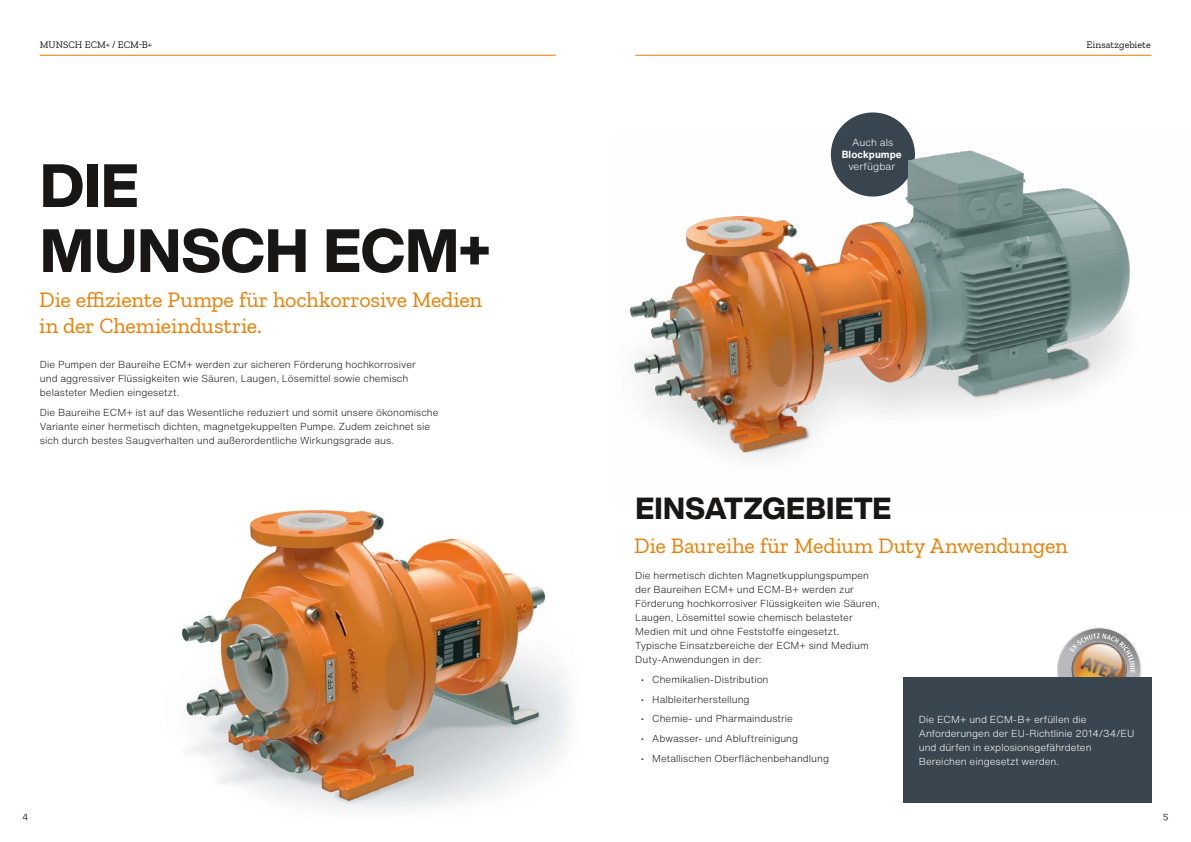
<style>
.page{position:relative;width:1191px;height:842px;background:#fff}
.page>*{position:absolute;margin:0;border:0;box-sizing:border-box;transform-origin:0 0}
.t1{font:800 60px/65px "Helvetica Now Display";color:#181716}
.t2{font:800 30px "Helvetica Now Display";letter-spacing:.01em;color:#181716}
.t3{font:22px/26.4px "Zilla Slab";letter-spacing:-.01em;color:#ef7c00}
.t4{font:300 10.2px "Helvetica Now Text";letter-spacing:.005em;color:#fff}
.t5{font:700 10.2px "Helvetica Now Text";letter-spacing:.005em;color:#fff}
.t6{font:300 10px/14px "Helvetica Now Text";letter-spacing:.005em;color:#181716}
.t7{font:300 10px/14px "Helvetica Now Text";letter-spacing:.005em;color:#fff}
.t8{font:10px "Zilla Slab";letter-spacing:.005em;color:#181716}
</style>
<div class="page">
<hr style="left:635px;top:55px;width:516px;height:1px;background:#ef7c00">
<hr style="left:40px;top:55px;width:516px;height:1px;background:#ef7c00">
<img style="left:182px;top:510px;width:387px;height:300px">
<svg style="left:1057px;top:627px;width:85px;height:50px"></svg>
<div style="left:831px;top:112px;width:84px;height:85px;background:#394650;border-radius:50%"></div>
<img style="left:630px;top:135px;width:500px;height:324px">
<div style="left:903px;top:677px;width:248px;height:125px;background:#394650"></div>
<p class="t8" style="left:40px;top:39px;width:114px">MUNSCH ECM+ / ECM-B+</p>
<p class="t8" style="left:1086px;top:39px;width:66px">Einsatzgebiete</p>
<h1 class="t1" style="left:40px;top:153px;width:452px">DIE<br>MUNSCH ECM+</h1>
<h3 class="t3" style="left:39px;top:286px;width:444px">Die effiziente Pumpe für hochkorrosive Medien in der Chemieindustrie.</h3>
<p class="t6" style="left:40px;top:357px;width:377px">Die Pumpen der Baureihe ECM+ werden zur sicheren Förderung hochkorrosiver und aggressiver Flüssigkeiten wie Säuren, Laugen, Lösemittel sowie chemisch belasteter Medien eingesetzt.</p>
<p class="t6" style="left:40px;top:405px;width:400px">Die Baureihe ECM+ ist auf das Wesentliche reduziert und somit unsere ökonomische<br>Variante einer hermetisch dichten, magnetgekuppelten Pumpe. Zudem zeichnet sie sich durch bestes Saugverhalten und außerordentliche Wirkungsgrade aus.</p>
<p class="t4" style="left:852px;top:135px;width:43px">Auch als</p>
<p class="t5" style="left:841px;top:147px;width:62px">Blockpumpe</p>
<p class="t4" style="left:848px;top:159px;width:48px">verfügbar</p>
<h2 class="t2" style="left:635px;top:487px;width:257px">EINSATZGEBIETE</h2>
<h3 class="t3" style="left:634px;top:533px;width:435px">Die Baureihe für Medium Duty Anwendungen</h3>
<p class="t6" style="left:635px;top:568px;width:246px">Die hermetisch dichten Magnetkupplungspumpen der Baureihen ECM+ und ECM-B+ werden zur Förderung hochkorrosiver Flüssigkeiten wie Säuren, Laugen, Lösemittel sowie chemisch belasteter Medien mit und ohne Feststoffe eingesetzt.<br>Typische Einsatzbereiche der ECM+ sind Medium Duty-Anwendungen in der:</p>
<p class="t6" style="left:641px;top:672px;width:129px">• Chemikalien-Distribution</p>
<p class="t6" style="left:641px;top:692px;width:110px">• Halbleiterherstellung</p>
<p class="t6" style="left:641px;top:711px;width:154px">• Chemie- und Pharmaindustrie</p>
<p class="t6" style="left:641px;top:731px;width:159px">• Abwasser- und Abluftreinigung</p>
<p class="t6" style="left:641px;top:751px;width:190px">• Metallischen Oberflächenbehandlung</p>
<p class="t7" style="left:918px;top:712px;width:217px">Die ECM+ und ECM-B+ erfüllen die Anforderungen der EU-Richtlinie 2014/34/EU und dürfen in explosionsgefährdeten Bereichen eingesetzt werden.</p>
<p class="t8" style="left:23px;top:810px;width:7px">4</p>
<p class="t8" style="left:1163px;top:810px;width:7px">5</p>
</div>
